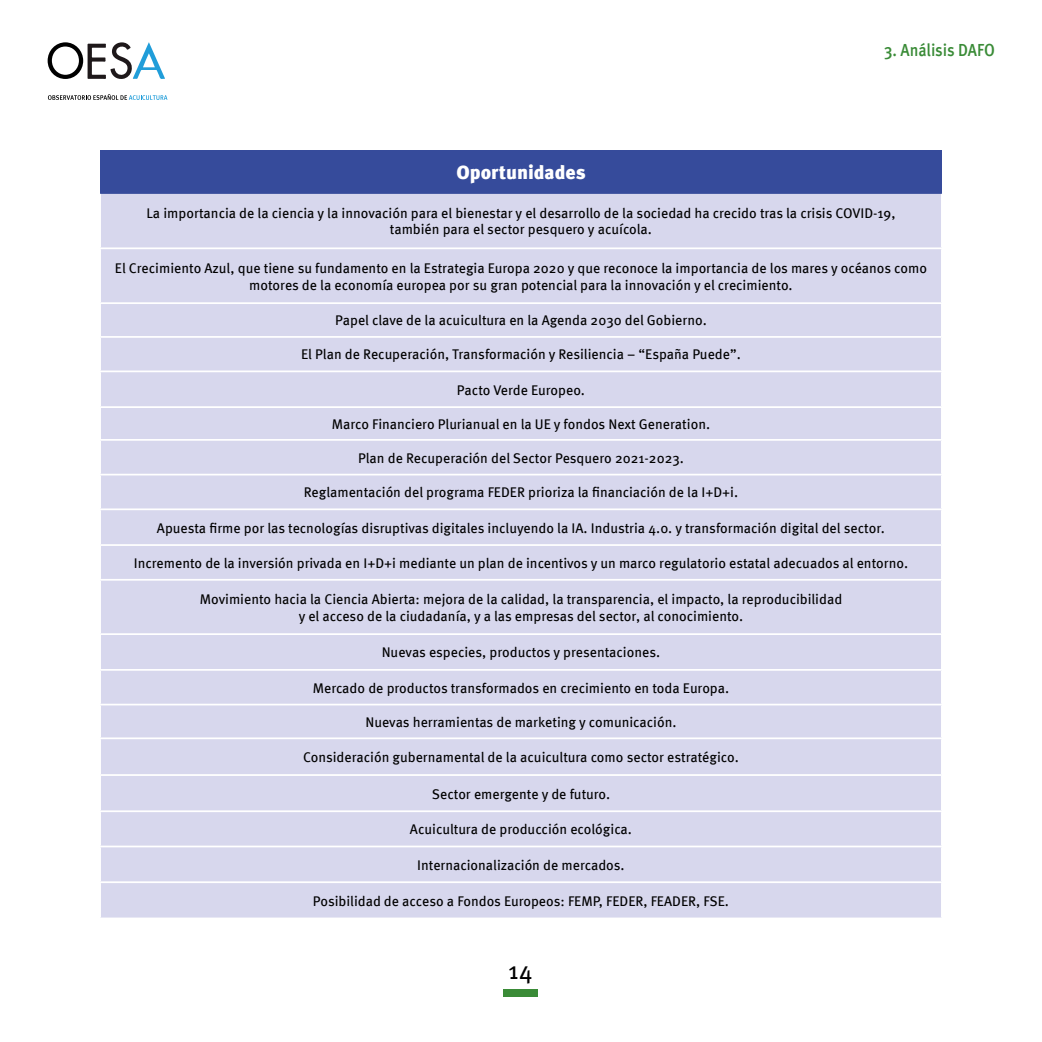
<style>
.page{position:relative;width:1042px;height:1042px;background:#fff}
.page>*{position:absolute;margin:0;border:0;box-sizing:border-box;transform-origin:0 0}
.t1{font:24.5px "Meta Pro";color:#000}
.t2{font:900 19.25px "Meta Pro";color:#fff}
.t3{font:500 17.5px "Meta Pro";letter-spacing:-.01em;color:#3a8b37;scale:.9 1}
.t4{font:14px/16.8px "Meta Pro";color:#000;text-align:center}
</style>
<div class="page">
<svg style="left:48px;top:42px;width:117px;height:37px"></svg>
<svg style="left:48px;top:94px;width:119px;height:6px"></svg>
<div style="left:503px;top:989px;width:35px;height:8px;background:#3a8b37"></div>
<div style="left:100px;top:150px;width:842px;height:44px;background:#364b9b"></div>
<div style="left:101px;top:194px;width:840px;height:723px;background:#d7d7ed"></div>
<hr style="left:99px;top:247px;width:844px;height:2px;background:#fff">
<hr style="left:99px;top:302px;width:844px;height:2px;background:#fff">
<hr style="left:99px;top:336px;width:844px;height:2px;background:#fff">
<hr style="left:99px;top:370px;width:844px;height:2px;background:#fff">
<hr style="left:99px;top:406px;width:844px;height:2px;background:#fff">
<hr style="left:99px;top:439px;width:844px;height:2px;background:#fff">
<hr style="left:99px;top:474px;width:844px;height:1px;background:#fff">
<hr style="left:99px;top:508px;width:844px;height:2px;background:#fff">
<hr style="left:99px;top:544px;width:844px;height:2px;background:#fff">
<hr style="left:99px;top:579px;width:844px;height:2px;background:#fff">
<hr style="left:99px;top:633px;width:844px;height:2px;background:#fff">
<hr style="left:99px;top:669px;width:844px;height:2px;background:#fff">
<hr style="left:99px;top:704px;width:844px;height:1px;background:#fff">
<hr style="left:99px;top:737px;width:844px;height:2px;background:#fff">
<hr style="left:99px;top:774px;width:844px;height:2px;background:#fff">
<hr style="left:99px;top:810px;width:844px;height:2px;background:#fff">
<hr style="left:99px;top:845px;width:844px;height:2px;background:#fff">
<hr style="left:99px;top:881px;width:844px;height:2px;background:#fff">
<p class="t3" style="left:884px;top:36px;width:125px">3. Análisis DAFO</p>
<h2 class="t2" style="left:456px;top:157px;width:131px">Oportunidades</h2>
<p class="t4" style="left:146px;top:203px;width:750px">La importancia de la ciencia y la innovación para el bienestar y el desarrollo de la sociedad ha crecido tras la crisis COVID-19, también para el sector pesquero y acuícola.</p>
<p class="t4" style="left:115px;top:258px;width:813px">El Crecimiento Azul, que tiene su fundamento en la Estrategia Europa 2020 y que reconoce la importancia de los mares y océanos como motores de la economía europea por su gran potencial para la innovación y el crecimiento.</p>
<p class="t4" style="left:335px;top:311px;width:373px">Papel clave de la acuicultura en la Agenda 2030 del Gobierno.</p>
<p class="t4" style="left:301px;top:345px;width:441px">El Plan de Recuperación, Transformación y Resiliencia – “España Puede”.</p>
<p class="t4" style="left:457px;top:380px;width:129px">Pacto Verde Europeo.</p>
<p class="t4" style="left:332px;top:415px;width:380px">Marco Financiero Plurianual en la UE y fondos Next Generation.</p>
<p class="t4" style="left:358px;top:448px;width:327px">Plan de Recuperación del Sector Pesquero 2021-2023.</p>
<p class="t4" style="left:304px;top:483px;width:436px">Reglamentación del programa FEDER prioriza la financiación de la I+D+i.</p>
<p class="t4" style="left:157px;top:518px;width:729px">Apuesta firme por las tecnologías disruptivas digitales incluyendo la IA. Industria 4.0. y transformación digital del sector.</p>
<p class="t4" style="left:134px;top:553px;width:775px">Incremento de la inversión privada en I+D+i mediante un plan de incentivos y un marco regulatorio estatal adecuados al entorno.</p>
<p class="t4" style="left:200px;top:590px;width:644px">Movimiento hacia la Ciencia Abierta: mejora de la calidad, la transparencia, el impacto, la reproducibilidad y el acceso de la ciudadanía, y a las empresas del sector, al conocimiento.</p>
<p class="t4" style="left:382px;top:643px;width:280px">Nuevas especies, productos y presentaciones.</p>
<p class="t4" style="left:313px;top:678px;width:418px">Mercado de productos transformados en crecimiento en toda Europa.</p>
<p class="t4" style="left:365px;top:712px;width:313px">Nuevas herramientas de marketing y comunicación.</p>
<p class="t4" style="left:303px;top:748px;width:437px">Consideración gubernamental de la acuicultura como sector estratégico.</p>
<p class="t4" style="left:432px;top:784px;width:180px">Sector emergente y de futuro.</p>
<p class="t4" style="left:410px;top:820px;width:224px">Acuicultura de producción ecológica.</p>
<p class="t4" style="left:417px;top:855px;width:209px">Internacionalización de mercados.</p>
<p class="t4" style="left:313px;top:891px;width:417px">Posibilidad de acceso a Fondos Europeos: FEMP, FEDER, FEADER, FSE.</p>
<h1 class="t1" style="left:508px;top:952px;width:26px">14</h1>
</div>
